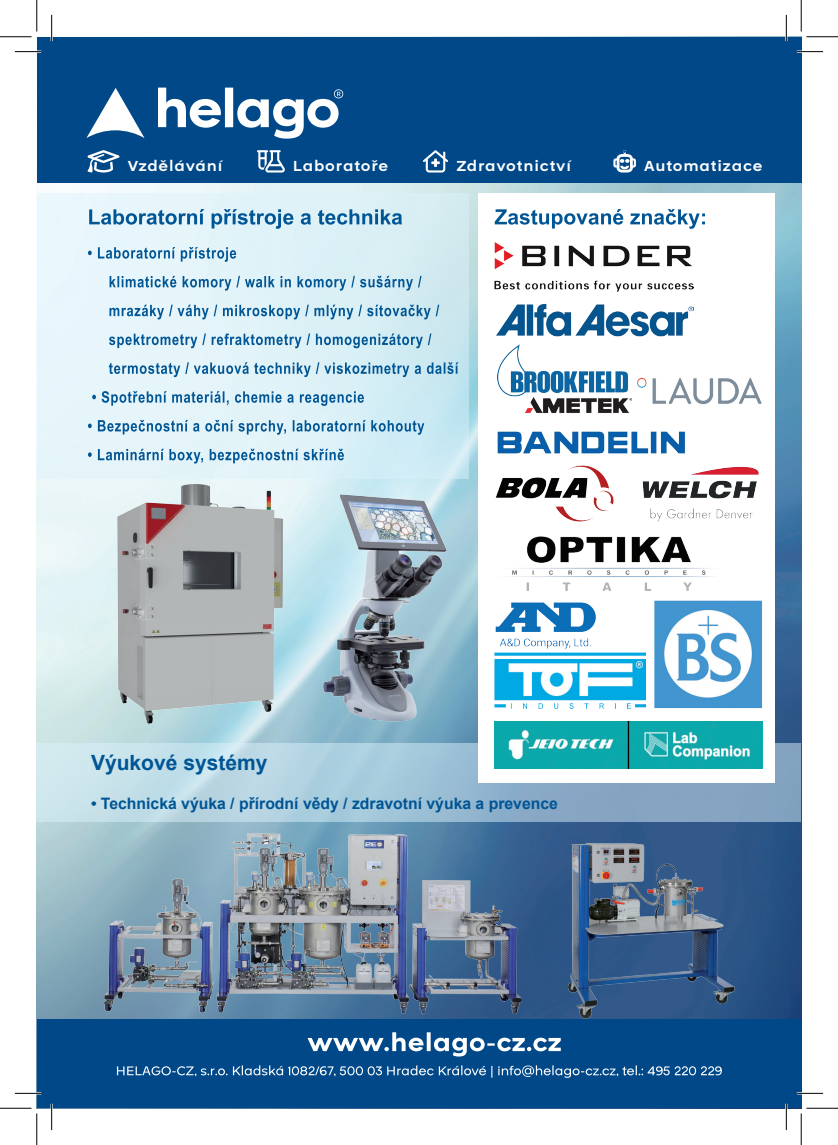
<style>
.page{position:relative;width:838px;height:1145px;background:#fff}
.page>*{position:absolute;margin:0;border:0;box-sizing:border-box;transform-origin:0 0}
.t1{font:700 21px "Arial";color:#005595}
.t2{font:700 15.75px "Arial";color:#005595}
.t3{font:700 15.75px "Horas";letter-spacing:.05em;color:#fff}
</style>
<div class="page">
<img style="left:37px;top:182px;width:764px;height:838px">
<div style="left:37px;top:1020px;width:764px;height:88px;background:#004888"></div>
<div style="left:37px;top:37px;width:764px;height:145px;background:#004888"></div>
<svg style="left:307px;top:1032px;width:253px;height:25px"></svg>
<svg style="left:117px;top:1065px;width:604px;height:13px"></svg>
<div style="left:37px;top:193px;width:431px;height:286px;background:linear-gradient(to right,#edf9fd,#cfebf2)"></div>
<svg style="left:88px;top:449px;width:256px;height:15px;background:#a7cade"></svg>
<svg style="left:88px;top:420px;width:336px;height:15px;background:#a4c8de"></svg>
<svg style="left:92px;top:391px;width:272px;height:15px;background:#a6c9de"></svg>
<svg style="left:109px;top:362px;width:349px;height:15px;background:#a2c8dd"></svg>
<svg style="left:109px;top:333px;width:322px;height:15px;background:#a2c7dc"></svg>
<svg style="left:109px;top:305px;width:330px;height:14px;background:#a2c7dc"></svg>
<svg style="left:109px;top:276px;width:312px;height:15px;background:#a6cade"></svg>
<svg style="left:88px;top:247px;width:148px;height:15px;background:#a8cadf"></svg>
<svg style="left:89px;top:209px;width:313px;height:20px;background:#9ec4db"></svg>
<div style="left:37px;top:743px;width:764px;height:78px;background:linear-gradient(to right,#cfecf1,#7597ba)"></div>
<img style="left:101px;top:475px;width:190px;height:255px">
<img style="left:308px;top:488px;width:155px;height:241px">
<img style="left:91px;top:825px;width:440px;height:192px">
<img style="left:551px;top:842px;width:189px;height:178px">
<div style="left:478px;top:193px;width:297px;height:589px;background:#fff"></div>
<img style="left:494px;top:242px;width:199px;height:50px">
<svg style="left:494px;top:209px;width:211px;height:20px"></svg>
<img style="left:496px;top:303px;width:197px;height:34px">
<img style="left:642px;top:466px;width:117px;height:56px">
<img style="left:494px;top:653px;width:151px;height:55px">
<img style="left:495px;top:602px;width:101px;height:47px">
<img style="left:654px;top:600px;width:108px;height:108px">
<img style="left:511px;top:536px;width:203px;height:55px">
<img style="left:495px;top:465px;width:119px;height:57px">
<img style="left:497px;top:345px;width:134px;height:69px">
<img style="left:497px;top:431px;width:188px;height:23px">
<svg style="left:257px;top:150px;width:28px;height:23px"></svg>
<svg style="left:423px;top:150px;width:25px;height:23px"></svg>
<svg style="left:88px;top:150px;width:31px;height:23px"></svg>
<svg style="left:613px;top:150px;width:23px;height:23px"></svg>
<svg style="left:158px;top:88px;width:185px;height:51px"></svg>
<svg style="left:86px;top:88px;width:58px;height:50px"></svg>
<img style="left:637px;top:377px;width:125px;height:28px">
<img style="left:494px;top:722px;width:268px;height:46px">
<hr style="left:15px;top:51px;width:26px;height:2px;background:#fff">
<hr style="left:796px;top:51px;width:27px;height:2px;background:#fff">
<hr style="left:15px;top:1092px;width:26px;height:2px;background:#fff">
<hr style="left:796px;top:1092px;width:27px;height:2px;background:#fff">
<hr style="left:51px;top:15px;width:2px;height:26px;background:#fff">
<hr style="left:51px;top:1104px;width:2px;height:26px;background:#fff">
<hr style="left:785px;top:15px;width:2px;height:26px;background:#fff">
<hr style="left:785px;top:1104px;width:2px;height:26px;background:#fff">
<svg style="left:15px;top:51px;width:26px;height:1px"></svg>
<svg style="left:796px;top:51px;width:27px;height:1px"></svg>
<svg style="left:15px;top:1093px;width:26px;height:1px"></svg>
<svg style="left:796px;top:1093px;width:27px;height:1px"></svg>
<svg style="left:51px;top:15px;width:1px;height:26px"></svg>
<svg style="left:51px;top:1104px;width:1px;height:26px"></svg>
<svg style="left:786px;top:15px;width:1px;height:26px"></svg>
<svg style="left:786px;top:1104px;width:1px;height:26px"></svg>
<hr style="left:0;top:36px;width:32px;height:1px;background:#000">
<hr style="left:806px;top:36px;width:31px;height:1px;background:#000">
<hr style="left:0;top:1108px;width:32px;height:1px;background:#000">
<hr style="left:806px;top:1108px;width:31px;height:1px;background:#000">
<hr style="left:36px;top:0;width:1px;height:31px;background:#000">
<hr style="left:36px;top:1113px;width:1px;height:32px;background:#000">
<hr style="left:800px;top:0;width:1px;height:31px;background:#000">
<hr style="left:800px;top:1113px;width:1px;height:32px;background:#000">
<p class="t3" style="left:128px;top:157px;width:96px">Vzdělávání</p>
<p class="t3" style="left:293px;top:157px;width:97px">Laboratoře</p>
<p class="t3" style="left:456px;top:157px;width:116px">Zdravotnictví</p>
<p class="t3" style="left:643px;top:157px;width:120px">Automatizace</p>
<h1 class="t1" style="left:91px;top:748px;width:178px">Výukové systémy</h1>
<p class="t2" style="left:91px;top:792px;width:468px">• Technická výuka / přírodní vědy / zdravotní výuka a prevence</p>
</div>
